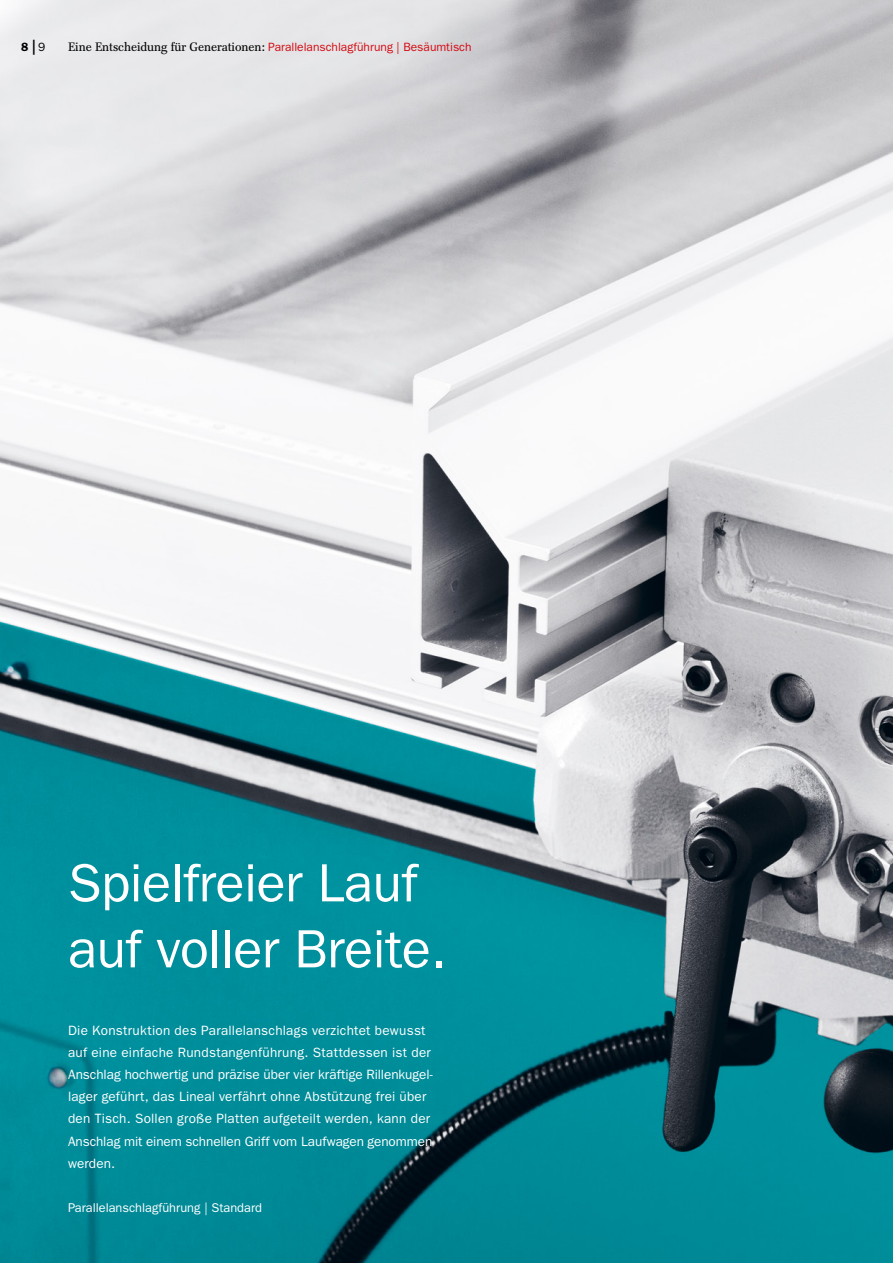
<style>
.page{position:relative;width:893px;height:1263px;background:#fff}
.page>*{position:absolute;margin:0;border:0;box-sizing:border-box;transform-origin:0 0}
.t1{font:54px/66px "ITC Franklin Gothic Std";letter-spacing:-.01em;color:#fff}
.t2{font:13.5px/22.2px "ITC Franklin Gothic Std";letter-spacing:.015em;color:#fff}
.t3{font:12.75px "ITC Franklin Gothic Std";color:#fff}
.t4{font:12px "ITC Franklin Gothic Std";color:#d20a11}
.t5{font:600 12px "ITC Franklin Gothic Std";color:#000}
.s1{font-size:15px}
.s2{font-weight:400}
.s3{font-family:"Franklin Antiqua BQ";color:#000}
</style>
<div class="page">
<img style="left:0;top:0;width:893px;height:1263px">
<p class="t5" style="left:21px;top:39px;width:26px">8 <span class="s1">|</span> <span class="s2">9</span></p>
<p class="t4" style="left:68px;top:40px;width:405px"><span class="s3">Eine Entscheidung für Generationen:</span> Parallelanschlagführung | Besäumtisch</p>
<h1 class="t1" style="left:68px;top:850px;width:380px">Spielfreier Lauf auf voller Breite.</h1>
<p class="t2" style="left:68px;top:1019px;width:366px">Die Konstruktion des Parallelanschlags verzichtet bewusst auf eine einfache Rundstangenführung. Stattdessen ist der Anschlag hochwertig und präzise über vier kräftige Rillenkugel&shy;lager geführt, das Lineal verfährt ohne Abstützung frei über den Tisch. Sollen große Platten aufgeteilt werden, kann der Anschlag mit einem schnellen Griff vom Laufwagen genommen werden.</p>
<p class="t3" style="left:68px;top:1200px;width:195px">Parallelanschlagführung | Standard</p>
</div>
